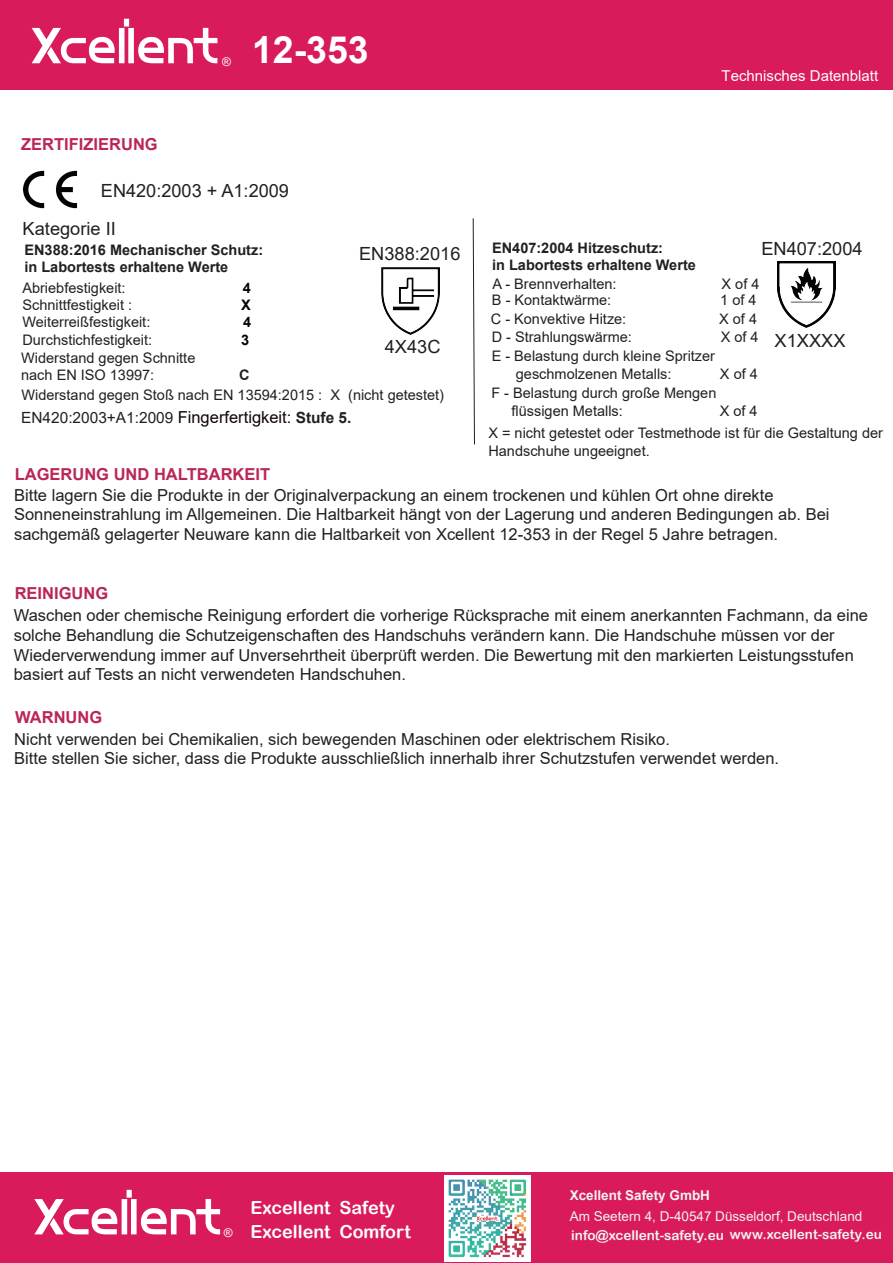
<style>
.page{position:relative;width:893px;height:1263px;background:#fff}
.page>*{position:absolute;margin:0;border:0;box-sizing:border-box;transform-origin:0 0}
.t1{font:700 37.5px "Arial";color:#fff}
.t2{font:18.15px "Arial";color:#231f20}
.t3{font:18px/24.8px "Arial Rounded MT Bold";color:#fff}
.t4{font:16.5px/19.8px "Arial";color:#231f20}
.t5{font:700 16.5px "Arial";color:#ba2755}
.t6{font:15.45px "Arial";color:#231f20}
.t7{font:15px "Arial";color:#fff}
.t8{font:14.55px/17.4px "Arial";color:#231f20}
.t9{font:700 14.55px/17.4px "Arial";color:#231f20}
.t10{font:700 14.55px "Arial";color:#030303}
.t11{font:700 14.55px "Arial";color:#090306}
.t12{font:13.5px "Arial Rounded MT Bold";color:#f2f3f4}
.t13{font:13.5px "Arial";color:#f2f3f4}
.t14{font:700 13.5px "Arial";color:#f2f3f4}
.t15{font:12px "Arial";color:#fff}
.s1{font-size:16.5px;color:#100408}
.s2{font-weight:700}
</style>
<div class="page">
<div style="left:0;top:1173px;width:893px;height:90px;background:#d91a5b"></div>
<svg style="left:34px;top:1190px;width:186px;height:44px"></svg>
<img style="left:445px;top:1176px;width:85px;height:85px">
<div style="left:0;top:0;width:893px;height:89px;background:#d91a5b"></div>
<svg style="left:32px;top:19px;width:185px;height:44px"></svg>
<img style="left:22px;top:170px;width:56px;height:39px">
<img style="left:381px;top:267px;width:59px;height:67px">
<svg style="left:473px;top:218px;width:2px;height:227px"></svg>
<img style="left:778px;top:261px;width:57px;height:66px">
<p class="t5" style="left:21px;top:132px;width:138px">ZERTIFIZIERUNG</p>
<p class="t15" style="left:222px;top:54px;width:10px">®</p>
<h1 class="t1" style="left:252px;top:23px;width:118px">12-353</h1>
<p class="t2" style="left:101px;top:178px;width:190px">EN420:2003 + A1:2009</p>
<p class="t2" style="left:23px;top:216px;width:95px">Kategorie II</p>
<p class="t9" style="left:24px;top:241px;width:240px">EN388:2016 Mechanischer Schutz: in Labortests erhaltene Werte</p>
<p class="t8" style="left:22px;top:279px;width:105px">Abriebfestigkeit:</p>
<p class="t11" style="left:243px;top:277px;width:10px">4</p>
<p class="t8" style="left:22px;top:296px;width:111px">Schnittfestigkeit :</p>
<p class="t10" style="left:241px;top:295px;width:11px">X</p>
<p class="t8" style="left:22px;top:313px;width:129px">Weiterreißfestigkeit:</p>
<p class="t10" style="left:243px;top:312px;width:10px">4</p>
<p class="t8" style="left:22px;top:331px;width:131px">Durchstichfestigkeit:</p>
<p class="t10" style="left:241px;top:329px;width:10px">3</p>
<p class="t8" style="left:21px;top:349px;width:176px">Widerstand gegen Schnitte nach EN ISO 13997:</p>
<p class="t2" style="left:359px;top:241px;width:103px">EN388:2016</p>
<p class="t2" style="left:385px;top:334px;width:57px">4X43C</p>
<p class="t9" style="left:239px;top:366px;width:12px">C</p>
<p class="t6" style="left:21px;top:406px;width:332px">EN420:2003+A1:2009 <span class="s1">Fingerfertigkeit:</span> <span class="s2">Stufe 5.</span></p>
<p class="t8" style="left:21px;top:386px;width:424px">Widerstand gegen Stoß nach EN 13594:2015 : X (nicht getestet)</p>
<p class="t7" style="left:722px;top:65px;width:158px">Technisches Datenblatt</p>
<p class="t2" style="left:761px;top:236px;width:103px">EN407:2004</p>
<p class="t9" style="left:492px;top:239px;width:205px">EN407:2004 Hitzeschutz:<br>in Labortests erhaltene Werte</p>
<p class="t8" style="left:492px;top:275px;width:126px">A - Brennverhalten:</p>
<p class="t8" style="left:722px;top:275px;width:39px">X of 4</p>
<p class="t8" style="left:492px;top:292px;width:121px">B - Kontaktwärme:</p>
<p class="t8" style="left:720px;top:292px;width:38px">1 of 4</p>
<p class="t8" style="left:491px;top:310px;width:137px">C - Konvektive Hitze:</p>
<p class="t8" style="left:719px;top:310px;width:39px">X of 4</p>
<p class="t8" style="left:492px;top:329px;width:142px">D - Strahlungswärme:</p>
<p class="t8" style="left:721px;top:329px;width:39px">X of 4</p>
<p class="t8" style="left:516px;top:347px;width:201px;text-indent:-24px">E - Belastung durch kleine Spritzer geschmolzenen Metalls:</p>
<p class="t2" style="left:775px;top:328px;width:72px">X1XXXX</p>
<p class="t8" style="left:720px;top:365px;width:39px">X of 4</p>
<p class="t8" style="left:512px;top:384px;width:206px;text-indent:-20px">F - Belastung durch große Mengen flüssigen Metalls:</p>
<p class="t8" style="left:488px;top:399px;width:396px;line-height:22.6px;text-indent:231px">X of 4<br>X = nicht getestet oder Testmethode ist für die Gestaltung der</p>
<p class="t8" style="left:488px;top:442px;width:163px">Handschuhe ungeeignet.</p>
<p class="t5" style="left:15px;top:463px;width:257px">LAGERUNG UND HALTBARKEIT</p>
<p class="t4" style="left:14px;top:485px;width:817px">Bitte lagern Sie die Produkte in der Originalverpackung an einem trockenen und kühlen Ort ohne direkte<br>Sonneneinstrahlung im Allgemeinen. Die Haltbarkeit hängt von der Lagerung und anderen Bedingungen ab. Bei sachgemäß gelagerter Neuware kann die Haltbarkeit von Xcellent 12-353 in der Regel 5 Jahre betragen.</p>
<p class="t5" style="left:15px;top:581px;width:95px">REINIGUNG</p>
<p class="t4" style="left:14px;top:605px;width:856px">Waschen oder chemische Reinigung erfordert die vorherige Rücksprache mit einem anerkannten Fachmann, da eine solche Behandlung die Schutzeigenschaften des Handschuhs verändern kann. Die Handschuhe müssen vor der Wiederverwendung immer auf Unversehrtheit überprüft werden. Die Bewertung mit den markierten Leistungsstufen basiert auf Tests an nicht verwendeten Handschuhen.</p>
<p class="t5" style="left:15px;top:705px;width:89px">WARNUNG</p>
<p class="t4" style="left:14px;top:729px;width:766px">Nicht verwenden bei Chemikalien, sich bewegenden Maschinen oder elektrischem Risiko.<br>Bitte stellen Sie sicher, dass die Produkte ausschließlich innerhalb ihrer Schutzstufen verwendet werden.</p>
<p class="t14" style="left:570px;top:1186px;width:142px">Xcellent Safety GmbH</p>
<p class="t13" style="left:570px;top:1207px;width:294px">Am Seetern 4, D-40547 Düsseldorf, Deutschland</p>
<p class="t3" style="left:250px;top:1195px;width:162px">Excellent Safety<br>Excellent Comfort</p>
<p class="t15" style="left:224px;top:1225px;width:10px">®</p>
<p class="t12" style="left:571px;top:1227px;width:312px">info@xcellent-safety.eu www.xcellent-safety.eu</p>
</div>
